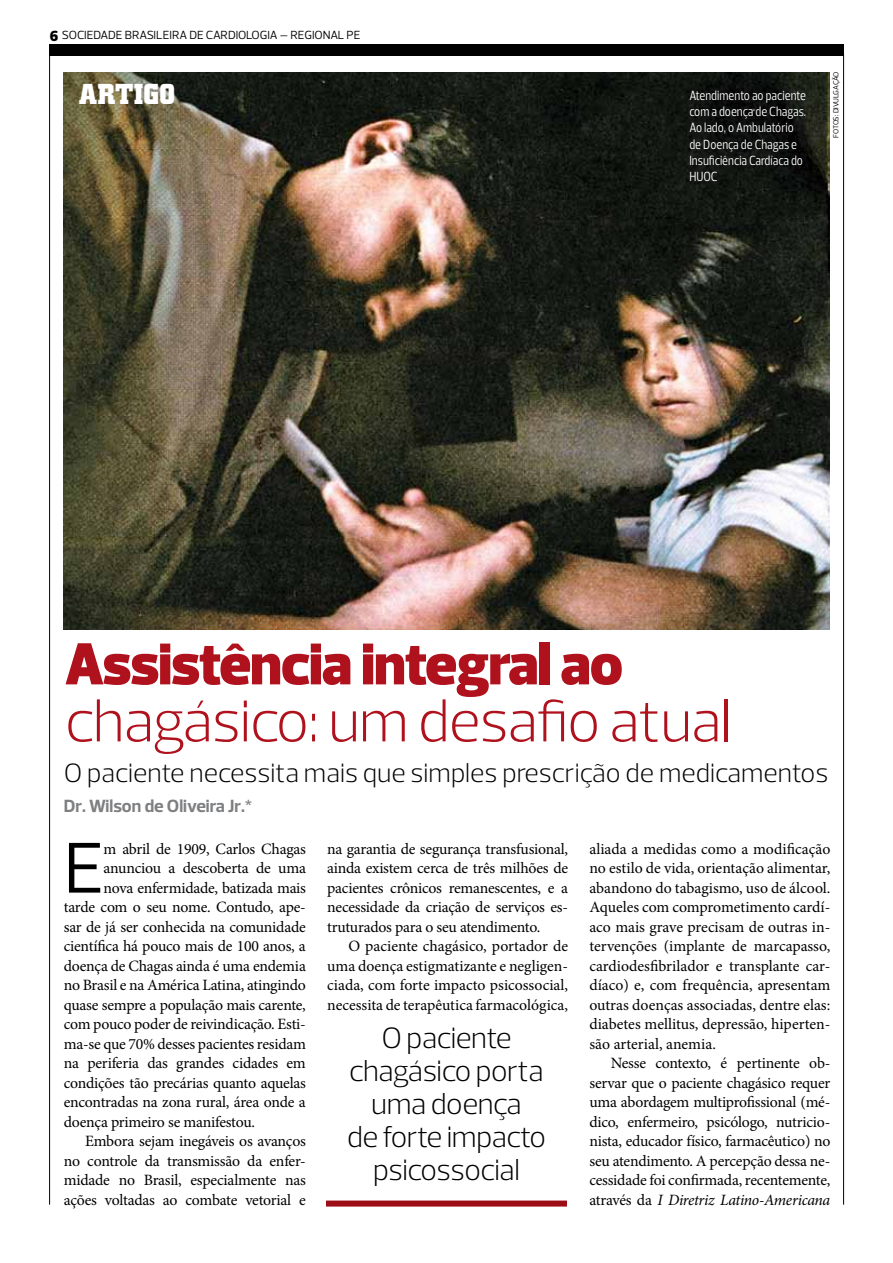
<style>
.page{position:relative;width:893px;height:1263px;background:#fff}
.page>*{position:absolute;margin:0;border:0;box-sizing:border-box;transform-origin:0 0}
.t1{font:73.05px "Prelo";color:#000}
.t2{font:300 60px "Prelo";letter-spacing:-.015em;color:#af111d}
.t3{font:900 60px "Prelo";letter-spacing:-.015em;color:#af111d}
.t4{font:300 30px/33px "Prelo";letter-spacing:-.015em;color:#000;text-align:center}
.t5{font:700 30px "City D";color:#fff}
.t6{font:300 27px "Prelo";color:#000}
.t7{font:700 18px "Prelo";color:#7e7f81}
.t8{font:15.75px/19.5px "Minion Pro";letter-spacing:-.015em;color:#000;text-align:justify}
.t9{font:13.5px/16.2px "Prelo Condensed";color:#fff}
.t10{font:12px "Prelo";letter-spacing:-.01em;color:#000}
.t11{font:7.5px "Prelo";letter-spacing:-.04em;color:#000}
.s1{font-weight:900;font-size:15px}
.s2{font-style:italic}
</style>
<div class="page">
<hr style="left:49px;top:56px;width:1px;height:1148px;background:#000">
<hr style="left:843px;top:54px;width:1px;height:1150px;background:#000">
<div style="left:50px;top:44px;width:794px;height:12px;background:#000"></div>
<img style="left:64px;top:72px;width:765px;height:557px">
<div style="left:326px;top:1200px;width:241px;height:6px;background:#9d0d16"></div>
<p class="t10" style="left:50px;top:28px;width:312px"><span class="s1">6</span> SOCIEDADE BRASILEIRA DE CARDIOLOGIA – REGIONAL PE</p>
<h3 class="t5" style="left:79px;top:78px;width:98px">ARTIGO</h3>
<p class="t9" style="left:689px;top:87px;width:118px">Atendimento ao paciente com a doença de Chagas.<br>Ao lado, o Ambulatório de Doença de Chagas e<br>Insuficiência Cardíaca do<br>HUOC</p>
<p class="t11" style="left:831px;top:138px;width:68px;rotate:-90deg">FOTOS: DIVULGAÇÃO</p>
<h2 class="t3" style="left:65px;top:627px;width:559px">Assistência integral ao</h2>
<h2 class="t2" style="left:65px;top:684px;width:668px">chagásico: um desafio atual</h2>
<h3 class="t6" style="left:64px;top:756px;width:766px">O paciente necessita mais que simples prescrição de medicamentos</h3>
<p class="t7" style="left:64px;top:795px;width:190px">Dr. Wilson de Oliveira Jr.*</p>
<h1 class="t1" style="left:64px;top:823px;width:42px">E</h1>
<p class="t8" style="left:104px;top:839px;width:204px">m abril de 1909, Carlos Chagas</p>
<p class="t8" style="left:104px;top:858px;width:204px">anunciou a descoberta de uma</p>
<p class="t8" style="left:104px;top:878px;width:204px">nova enfermidade, batizada mais</p>
<p class="t8" style="left:64px;top:897px;width:244px">tarde com o seu nome. Contudo, ape-</p>
<p class="t8" style="left:64px;top:917px;width:244px">sar de já ser conhecida na comunidade</p>
<p class="t8" style="left:64px;top:936px;width:244px">científica há pouco mais de 100 anos, a</p>
<p class="t8" style="left:64px;top:956px;width:244px">doença de Chagas ainda é uma endemia</p>
<p class="t8" style="left:64px;top:975px;width:244px">no Brasil e na América Latina, atingindo</p>
<p class="t8" style="left:64px;top:995px;width:244px">quase sempre a população mais carente,</p>
<p class="t8" style="left:64px;top:1014px;width:244px">com pouco poder de reivindicação. Esti-</p>
<p class="t8" style="left:64px;top:1034px;width:244px">ma-se que 70% desses pacientes residam</p>
<p class="t8" style="left:64px;top:1053px;width:244px">na periferia das grandes cidades em</p>
<p class="t8" style="left:64px;top:1073px;width:244px">condições tão precárias quanto aquelas</p>
<p class="t8" style="left:64px;top:1092px;width:244px">encontradas na zona rural, área onde a</p>
<p class="t8" style="left:64px;top:1112px;width:193px">doença primeiro se manifestou.</p>
<p class="t8" style="left:85px;top:1131px;width:222px">Embora sejam inegáveis os avanços</p>
<p class="t8" style="left:64px;top:1151px;width:244px">no controle da transmissão da enfer-</p>
<p class="t8" style="left:64px;top:1170px;width:244px">midade no Brasil, especialmente nas</p>
<p class="t8" style="left:64px;top:1190px;width:244px">ações voltadas ao combate vetorial e</p>
<p class="t8" style="left:327px;top:839px;width:242px">na garantia de segurança transfusional, ainda existem cerca de três milhões de pacientes crônicos remanescentes, e a necessidade da criação de serviços es&shy;truturados para o seu atendimento.</p>
<p class="t8" style="left:327px;top:936px;width:242px;text-indent:21px">O paciente chagásico, portador de uma doença estigmatizante e negligen&shy;ciada, com forte impacto psicossocial, necessita de terapêutica farmacológica,</p>
<h3 class="t4" style="left:347px;top:1022px;width:200px">O paciente chagásico porta uma doença<br>de forte impacto psicossocial</h3>
<p class="t8" style="left:589px;top:839px;width:242px">aliada a medidas como a modificação no estilo de vida, orientação alimentar, abandono do tabagismo, uso de álcool.<br>Aqueles com comprometimento cardí&shy;aco mais grave precisam de outras in&shy;tervenções (implante de marcapasso, cardiodesfibrilador e transplante car&shy;díaco) e, com frequência, apresentam outras doenças associadas, dentre elas: diabetes mellitus, depressão, hiperten&shy;são arterial, anemia.</p>
<p class="t8" style="left:589px;top:1053px;width:242px;text-indent:21px">Nesse contexto, é pertinente ob&shy;servar que o paciente chagásico requer uma abordagem multiprofissional (mé&shy;dico, enfermeiro, psicólogo, nutricio&shy;nista, educador físico, farmacêutico) no seu atendimento. A percepção dessa ne&shy;cessidade foi confirmada, recentemente, através da <span class="s2">I Diretriz Latino-Americana</span></p>
</div>
